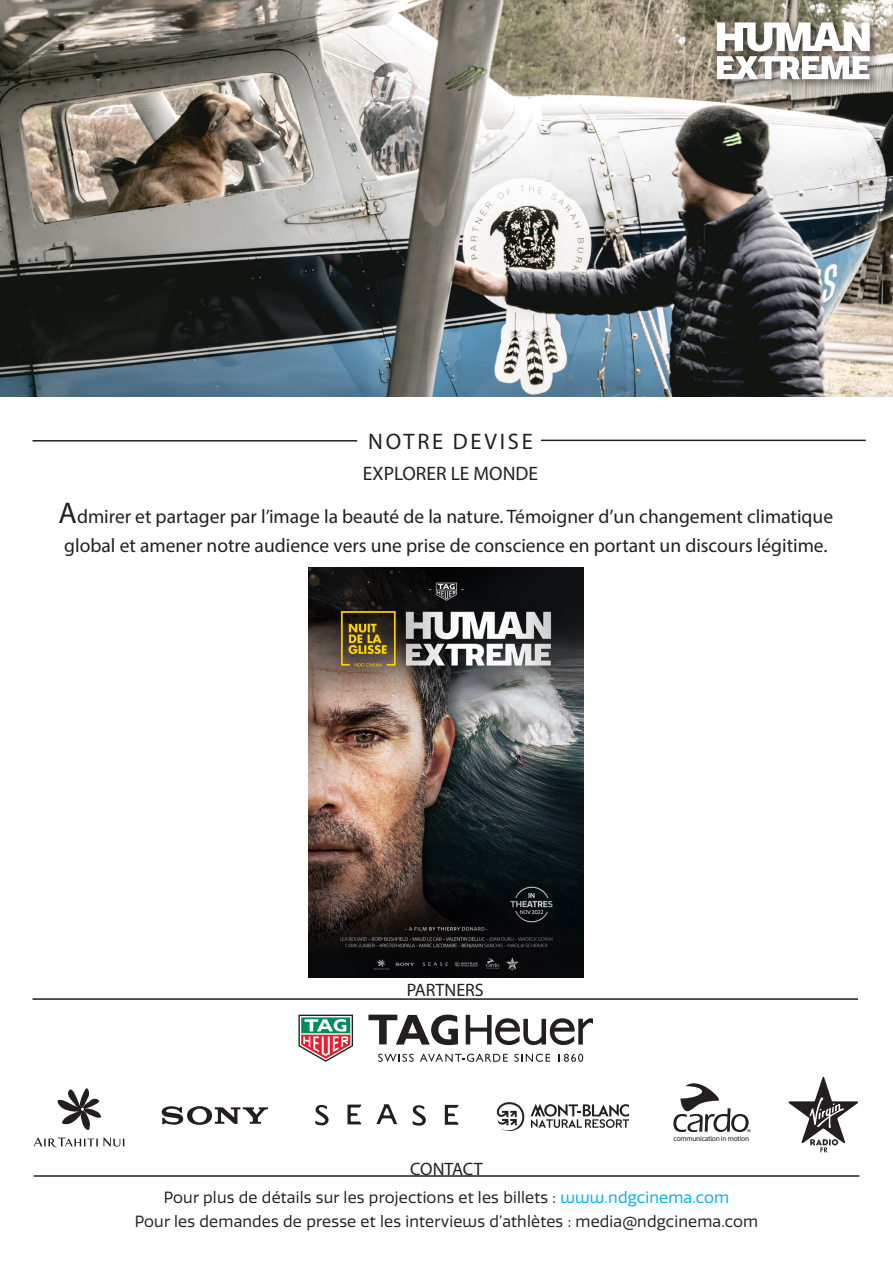
<style>
.page{position:relative;width:893px;height:1263px;background:#fff}
.page>*{position:absolute;margin:0;border:0;box-sizing:border-box;transform-origin:0 0}
.t1{font:22.5px "Myriad Pro";letter-spacing:.12em;color:#231f20}
.t2{font:19.5px "Myriad Pro";color:#231f20}
.t3{font:18px "Myriad Pro";color:#231f20}
.t4{font:15.75px "Quatro";letter-spacing:.01em;color:#231f20}
.t5{font:7.65px "Myriad Pro";letter-spacing:-.03em;color:#231f20}
.s1{font-size:30px}
.s2{color:#00aeef}
</style>
<div class="page">
<img style="left:0;top:0;width:893px;height:397px">
<hr style="left:32px;top:440px;width:325px;height:1px;background:#231f20">
<hr style="left:34px;top:1175px;width:825px;height:2px;background:#231f20">
<hr style="left:541px;top:440px;width:325px;height:1px;background:#231f20">
<div style="left:712px;top:17px;width:169px;height:74px;background:#231f20;opacity:.75"></div>
<svg style="left:717px;top:22px;width:153px;height:57px"></svg>
<img style="left:308px;top:567px;width:275px;height:411px">
<svg style="left:34px;top:1137px;width:90px;height:10px"></svg>
<svg style="left:57px;top:1088px;width:44px;height:42px"></svg>
<svg style="left:496px;top:1102px;width:133px;height:29px"></svg>
<svg style="left:315px;top:1104px;width:14px;height:21px"></svg>
<svg style="left:376px;top:1104px;width:21px;height:20px"></svg>
<svg style="left:347px;top:1104px;width:14px;height:20px"></svg>
<svg style="left:445px;top:1105px;width:14px;height:20px"></svg>
<svg style="left:413px;top:1105px;width:13px;height:21px"></svg>
<svg style="left:161px;top:1106px;width:107px;height:19px"></svg>
<svg style="left:673px;top:1083px;width:77px;height:49px"></svg>
<svg style="left:789px;top:1077px;width:69px;height:75px"></svg>
<hr style="left:32px;top:998px;width:826px;height:2px;background:#231f20">
<svg style="left:368px;top:1014px;width:90px;height:32px"></svg>
<svg style="left:466px;top:1015px;width:126px;height:30px"></svg>
<svg style="left:378px;top:1054px;width:36px;height:8px"></svg>
<svg style="left:420px;top:1054px;width:88px;height:8px"></svg>
<svg style="left:514px;top:1054px;width:36px;height:8px"></svg>
<svg style="left:559px;top:1054px;width:24px;height:8px"></svg>
<svg style="left:298px;top:1015px;width:55px;height:47px"></svg>
<p class="t1" style="left:368px;top:427px;width:166px">NOTRE DEVISE</p>
<p class="t2" style="left:363px;top:461px;width:177px">EXPLORER LE MONDE</p>
<p class="t2" style="left:59px;top:505px;width:776px"><span class="s1">A</span>dmirer et partager par l’image la beauté de la nature. Témoigner d’un changement climatique</p>
<p class="t2" style="left:64px;top:533px;width:765px">global et amener notre audience vers une prise de conscience en portant un discours légitime.</p>
<p class="t3" style="left:407px;top:979px;width:79px">PARTNERS</p>
<p class="t5" style="left:674px;top:1134px;width:77px">communication in motion</p>
<p class="t3" style="left:410px;top:1157px;width:74px">CONTACT</p>
<p class="t4" style="left:164px;top:1188px;width:567px">Pour plus de détails sur les projections et les billets : <span class="s2">www.ndgcinema.com</span></p>
<p class="t4" style="left:135px;top:1212px;width:625px">Pour les demandes de presse et les interviews d’athlètes : media@ndgcinema.com</p>
</div>
